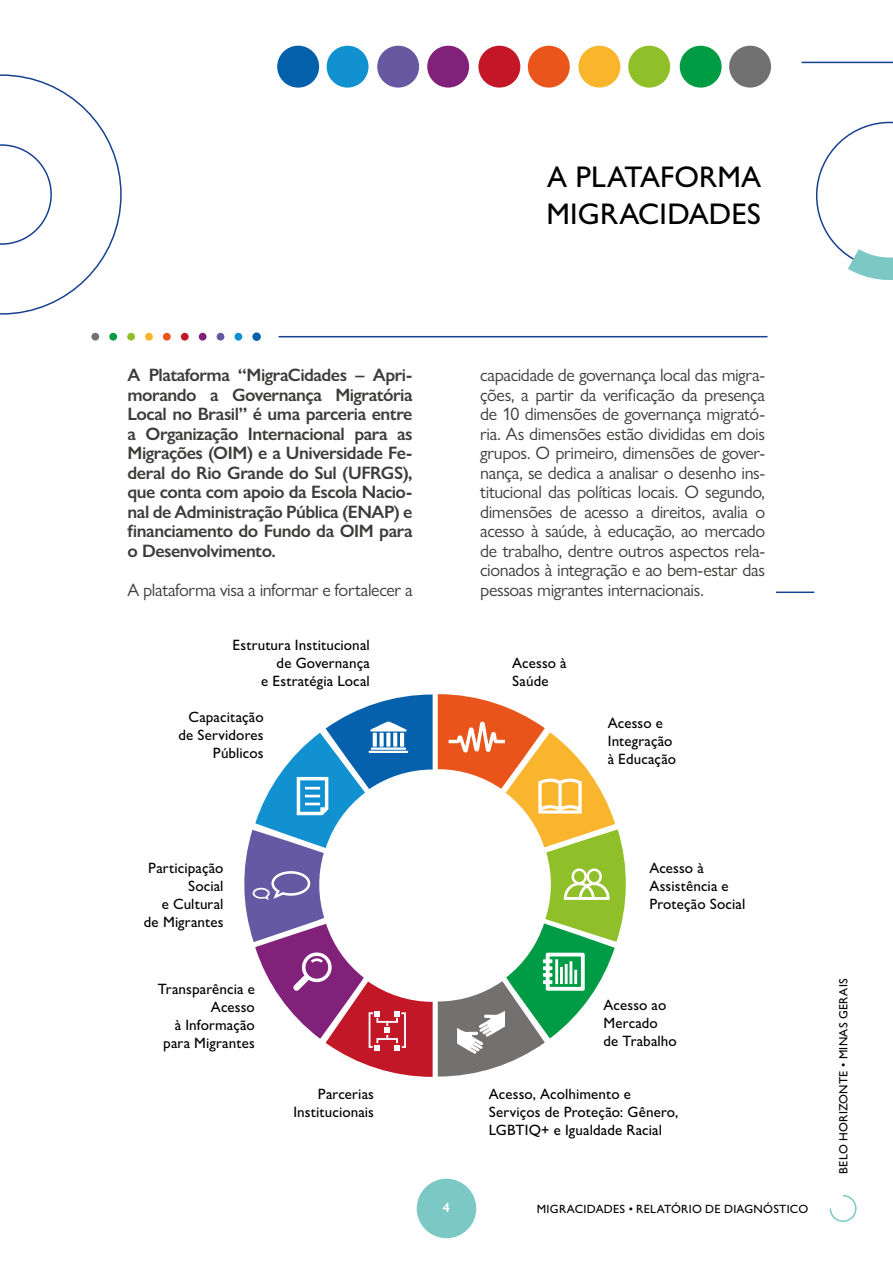
<style>
.page{position:relative;width:893px;height:1263px;background:#fff}
.page>*{position:absolute;margin:0;border:0;box-sizing:border-box;transform-origin:0 0}
.t1{font:500 30px/37.5px "Gill Sans Nova";letter-spacing:.005em;color:#000}
.t2{font:18px/19.5px "Gill Sans Nova";letter-spacing:-.02em;color:#3c3c3b;text-align:justify}
.t3{font:600 18px/19.5px "Gill Sans Nova";letter-spacing:-.025em;color:#3c3c3b;text-align:justify}
.t4{font:500 15px/18px "Gill Sans Nova";letter-spacing:.01em;color:#000}
.t5{font:600 13.5px "Gill Sans Nova";color:#fff}
.t6{font:500 12px "Gill Sans Nova";letter-spacing:.025em;color:#000}
</style>
<div class="page">
<div style="left:427px;top:46px;width:42px;height:42px;background:#81217a;border-radius:50%"></div>
<div style="left:277px;top:46px;width:42px;height:42px;background:#0560ab;border-radius:50%"></div>
<div style="left:417px;top:1179px;width:59px;height:59px;background:#7cc8c5;border-radius:50%"></div>
<div style="left:478px;top:46px;width:42px;height:42px;background:#c31727;border-radius:50%"></div>
<div style="left:680px;top:46px;width:42px;height:42px;background:#009c44;border-radius:50%"></div>
<div style="left:628px;top:46px;width:42px;height:42px;background:#8fc029;border-radius:50%"></div>
<div style="left:377px;top:46px;width:42px;height:42px;background:#6758a2;border-radius:50%"></div>
<div style="left:578px;top:46px;width:42px;height:42px;background:#f9b62d;border-radius:50%"></div>
<div style="left:327px;top:46px;width:42px;height:42px;background:#1191d0;border-radius:50%"></div>
<div style="left:528px;top:46px;width:42px;height:42px;background:#e9551a;border-radius:50%"></div>
<div style="left:729px;top:46px;width:42px;height:42px;background:#727171;border-radius:50%"></div>
<hr style="left:279px;top:336px;width:488px;height:1px;background:#164190">
<hr style="left:776px;top:591px;width:38px;height:2px;background:#164190">
<hr style="left:801px;top:62px;width:92px;height:1px;background:#164190">
<svg style="left:829px;top:1195px;width:28px;height:27px"></svg>
<div style="left:199px;top:333px;width:8px;height:8px;background:#81217a;border-radius:50%"></div>
<div style="left:252px;top:332px;width:9px;height:9px;background:#0560ab;border-radius:50%"></div>
<div style="left:181px;top:333px;width:8px;height:8px;background:#c31727;border-radius:50%"></div>
<div style="left:109px;top:333px;width:8px;height:8px;background:#009c44;border-radius:50%"></div>
<div style="left:127px;top:333px;width:8px;height:8px;background:#8fc029;border-radius:50%"></div>
<div style="left:217px;top:333px;width:7px;height:8px;background:#6758a2;border-radius:50%"></div>
<div style="left:145px;top:333px;width:8px;height:8px;background:#f9b62d;border-radius:50%"></div>
<div style="left:234px;top:333px;width:8px;height:8px;background:#1191d0;border-radius:50%"></div>
<div style="left:163px;top:333px;width:8px;height:8px;background:#e9551a;border-radius:50%"></div>
<div style="left:91px;top:333px;width:8px;height:8px;background:#727171;border-radius:50%"></div>
<svg style="left:0;top:74px;width:122px;height:241px"></svg>
<svg style="left:815px;top:121px;width:78px;height:159px"></svg>
<svg style="left:244px;top:694px;width:382px;height:383px"></svg>
<h1 class="t1" style="left:546px;top:157px;width:216px">A PLATAFORMA<br>MIGRACIDADES</h1>
<p class="t3" style="left:128px;top:365px;width:287px">A Plataforma “MigraCidades – Apri&shy;morando a Governança Migratória Local no Brasil” é uma parceria entre a Organização Internacional para as Migrações (OIM) e a Universidade Fe&shy;deral do Rio Grande do Sul (UFRGS), que conta com apoio da Escola Nacio&shy;nal de Administração Pública (ENAP) e financiamento do Fundo da OIM para o Desenvolvimento.</p>
<p class="t2" style="left:128px;top:579px;width:287px">A plataforma visa a informar e fortalecer a</p>
<p class="t4" style="left:232px;top:636px;width:139px;text-align:right">Estrutura Institucional de Governança<br>e Estratégia Local</p>
<p class="t4" style="left:179px;top:707px;width:87px;text-align:right">Capacitação de Servidores<br>Públicos</p>
<p class="t2" style="left:480px;top:365px;width:286px">capacidade de governança local das migra&shy;ções, a partir da verificação da presença de 10 dimensões de governança migrató&shy;ria. As dimensões estão divididas em dois grupos. O primeiro, dimensões de gover&shy;nança, se dedica a analisar o desenho ins&shy;titucional das políticas locais. O segundo, dimensões de acesso a direitos, avalia o acesso à saúde, à educação, ao mercado de trabalho, dentre outros aspectos rela&shy;cionados à integração e ao bem-estar das pessoas migrantes internacionais.</p>
<p class="t4" style="left:512px;top:654px;width:56px">Acesso à<br>Saúde</p>
<p class="t4" style="left:608px;top:713px;width:70px">Acesso e<br>Integração à Educação</p>
<p class="t4" style="left:144px;top:859px;width:81px;text-align:right">Participação<br>Social<br>e Cultural de Migrantes</p>
<p class="t4" style="left:158px;top:980px;width:99px;text-align:right">Transparência e<br>Acesso<br>à Informação para Migrantes</p>
<p class="t4" style="left:293px;top:1085px;width:82px;text-align:right">Parcerias<br>Institucionais</p>
<p class="t5" style="left:443px;top:1199px;width:9px">4</p>
<p class="t4" style="left:649px;top:859px;width:98px">Acesso à<br>Assistência e<br>Proteção Social</p>
<p class="t4" style="left:604px;top:996px;width:75px">Acesso ao<br>Mercado<br>de Trabalho</p>
<p class="t4" style="left:489px;top:1085px;width:191px">Acesso, Acolhimento e<br>Serviços de Proteção: Gênero,<br>LGBTIQ+ e Igualdade Racial</p>
<p class="t6" style="left:537px;top:1201px;width:273px">MIGRACIDADES • RELATÓRIO DE DIAGNÓSTICO</p>
<p class="t6" style="left:836px;top:1174px;width:197px;rotate:-90deg">BELO HORIZONTE • MINAS GERAIS</p>
</div>
